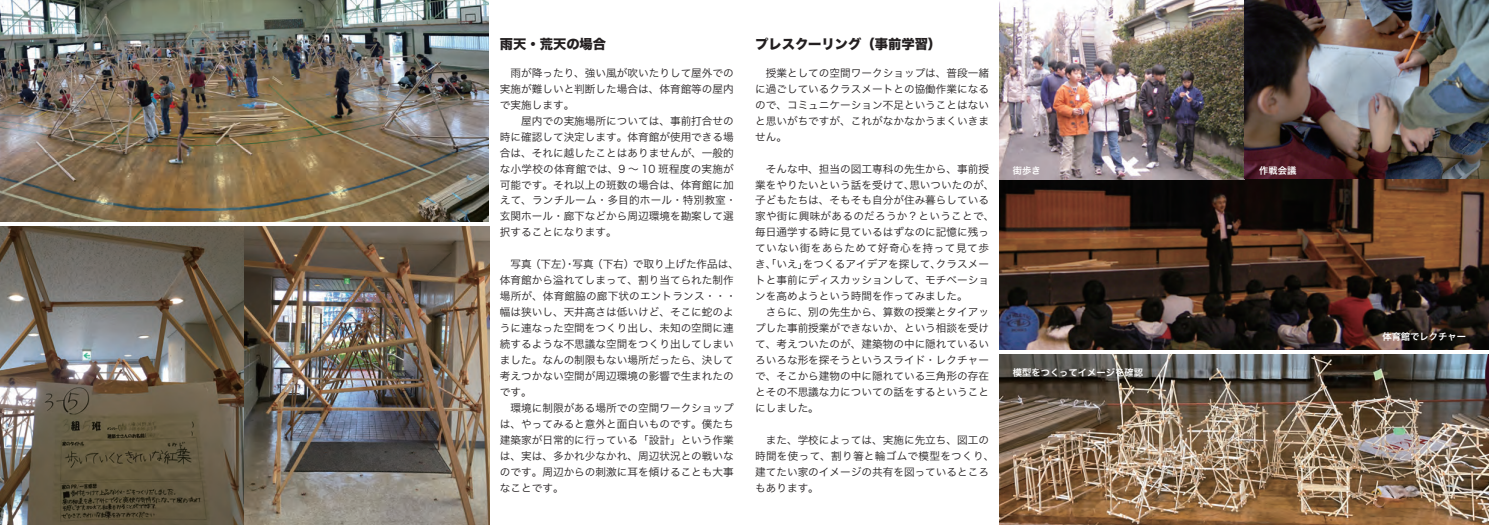
<style>
.page{position:relative;width:1489px;height:525px;background:#fff}
.page>*{position:absolute;margin:0;border:0;box-sizing:border-box;transform-origin:0 0}
.t1{font:13.25px "Hira Kaku Std N W8";color:#231f20}
.t2{font:10.62px/16px "Hira Kaku Pro N W3";color:#231f20}
.t3{font:9.25px "Hira Kaku Pro N W6";color:#fff}
</style>
<div class="page">
<img style="left:0;top:0;width:489px;height:221px">
<img style="left:0;top:226px;width:489px;height:298px">
<img style="left:999px;top:0;width:489px;height:349px">
<img style="left:999px;top:354px;width:489px;height:170px">
<p class="t1" style="left:500px;top:37px;width:108px">雨天・荒天の場合</p>
<p class="t1" style="left:755px;top:37px;width:188px">プレスクーリング（事前学習）</p>
<p class="t2" style="left:500px;top:64px;width:238px">　雨が降ったり、強い風が吹いたりして屋外での実施が難しいと判断した場合は、体育館等の屋内で実施します。<br>　　屋内での実施場所については、事前打合せの時に確認して決定します。体育館が使用できる場合は、それに越したことはありませんが、一般的な小学校の体育館では、9 〜 10 班程度の実施が可能です。それ以上の班数の場合は、体育館に加えて、ランチルーム・多目的ホール・特別教室・玄関ホール・廊下などから周辺環境を勘案して選択することになります。</p>
<p class="t2" style="left:500px;top:255px;width:241px">　写真（下左）・写真（下右）で取り上げた作品は、体育館から溢れてしまって、割り当てられた制作場所が、体育館脇の廊下状のエントランス・・・幅は狭いし、天井高さは低いけど、そこに蛇のように連なった空間をつくり出し、未知の空間に連続するような不思議な空間をつくり出してしまいました。なんの制限もない場所だったら、決して考えつかない空間が周辺環境の影響で生まれたのです。<br>　環境に制限がある場所での空間ワークショップは、やってみると意外と面白いものです。僕たち建築家が日常的に行っている「設計」という作業は、実は、多かれ少なかれ、周辺状況との戦いなのです。周辺からの刺激に耳を傾けることも大事なことです。</p>
<p class="t2" style="left:755px;top:64px;width:235px;text-align:justify">　授業としての空間ワークショップは、普段一緒に過ごしているクラスメートとの協働作業になるので、コミュニケーション不足ということはないと思いがちですが、これがなかなかうまくいきません。</p>
<p class="t2" style="left:755px;top:160px;width:241px">　そんな中、担当の図工専科の先生から、事前授業をやりたいという話を受けて、思いついたのが、子どもたちは、そもそも自分が住み暮らしている家や街に興味があるのだろうか？ということで、毎日通学する時に見ているはずなのに記憶に残っていない街をあらためて好奇心を持って見て歩き、「いえ」をつくるアイデアを探して、クラスメートと事前にディスカッションして、モチベーションを高めようという時間を作ってみました。<br>　さらに、別の先生から、算数の授業とタイアップした事前授業ができないか、という相談を受けて、考えついたのが、建築物の中に隠れているいろいろな形を探そうというスライド・レクチャーで、そこから建物の中に隠れている三角形の存在とその不思議な力についての話をするということにしました。</p>
<p class="t2" style="left:755px;top:431px;width:241px">　また、学校によっては、実施に先立ち、図工の時間を使って、割り箸と輪ゴムで模型をつくり、建てたい家のイメージの共有を図っているところもあります。</p>
<p class="t3" style="left:1012px;top:162px;width:29px">街歩き</p>
<p class="t3" style="left:1258px;top:162px;width:39px">作戦会議</p>
<p class="t3" style="left:1012px;top:363px;width:132px">模型をつくってイメージを確認</p>
<p class="t3" style="left:1382px;top:328px;width:85px">体育館でレクチャー</p>
</div>
